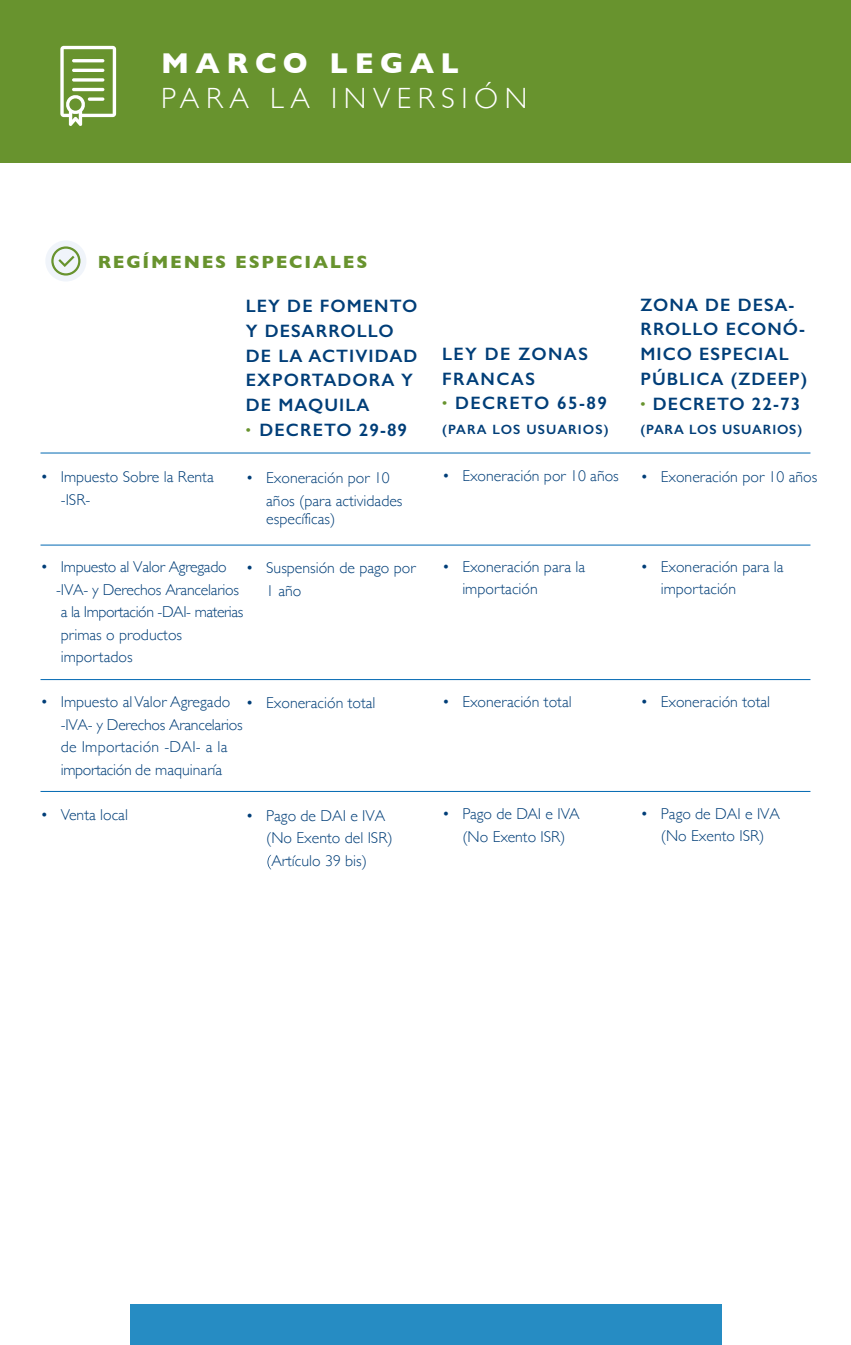
<style>
.page{position:relative;width:851px;height:1345px;background:#fff}
.page>*{position:absolute;margin:0;border:0;box-sizing:border-box;transform-origin:0 0}
.t1{font:300 29.25px "Gill Sans";letter-spacing:.225em;color:#fff}
.t2{font:700 29.25px "Gill Sans";letter-spacing:.225em;color:#fff}
.t3{font:600 18px/24.8px "Gill Sans";letter-spacing:.06em;color:#003e78}
.t4{font:600 18px/24.8px "Gill Sans";letter-spacing:.08em;color:#003e78}
.t5{font:700 18px "Gill Sans";letter-spacing:.1em;color:#68932e}
.t6{font:300 15.75px/22.5px "Gill Sans";color:#003e78}
.t7{font:300 15.75px "Gill Sans";letter-spacing:-.02em;color:#003e78}
.t8{font:600 13.5px "Gill Sans";letter-spacing:.06em;color:#003e78}
.s1{font-weight:700;color:#68932e}
</style>
<div class="page">
<div style="left:130px;top:1304px;width:591px;height:41px;background:#268cc3"></div>
<div style="left:0;top:0;width:850px;height:162px;background:#68932e"></div>
<svg style="left:60px;top:46px;width:56px;height:80px"></svg>
<hr style="left:72px;top:59px;width:32px;height:3px;background:#fff;border-radius:2px">
<hr style="left:72px;top:69px;width:32px;height:3px;background:#fff;border-radius:2px">
<svg style="left:72px;top:78px;width:32px;height:4px"></svg>
<hr style="left:72px;top:88px;width:32px;height:3px;background:#fff;border-radius:2px">
<svg style="left:88px;top:97px;width:16px;height:4px"></svg>
<div style="left:45px;top:240px;width:41px;height:41px;background:#f0f4fa;border-radius:50%"></div>
<svg style="left:51px;top:246px;width:31px;height:31px"></svg>
<svg style="left:267px;top:855px;width:4px;height:14px"></svg>
<hr style="left:40px;top:453px;width:770px;height:1px;background:#0068b2">
<hr style="left:40px;top:545px;width:770px;height:1px;background:#0068b2">
<hr style="left:40px;top:679px;width:770px;height:1px;background:#0068b2">
<hr style="left:40px;top:791px;width:770px;height:1px;background:#0068b2">
<h1 class="t2" style="left:161px;top:40px;width:299px">MARCO LEGAL</h1>
<h1 class="t1" style="left:161px;top:76px;width:368px">PARA LA INVERSIÓN</h1>
<p class="t5" style="left:98px;top:247px;width:271px">REGÍMENES ESPECIALES</p>
<p class="t3" style="left:246px;top:293px;width:173px">LEY DE FOMENTO<br>Y DESARROLLO<br>DE LA ACTIVIDAD<br>EXPORTADORA Y<br>DE MAQUILA<br><span class="s1">·</span> DECRETO 29-89</p>
<p class="t6" style="left:266px;top:466px;width:138px;text-indent:-20px">• Exoneración por 10 años (para actividades</p>
<p class="t6" style="left:266px;top:507px;width:71px">específicas)</p>
<p class="t6" style="left:266px;top:556px;width:151px;text-indent:-20px">• Suspensión de pago por<br>1 año</p>
<p class="t6" style="left:61px;top:465px;width:154px;text-indent:-20px">• Impuesto Sobre la Renta -ISR-</p>
<p class="t7" style="left:61px;top:554px;width:167px">Impuesto al Valor Agregado</p>
<p class="t6" style="left:40px;top:555px;width:9px">•</p>
<p class="t6" style="left:56px;top:577px;width:188px">-IVA- y Derechos Arancelarios a la Importación -DAI- materias primas o productos importados</p>
<p class="t6" style="left:61px;top:690px;width:183px;text-indent:-20px">• Impuesto al Valor Agregado -IVA- y Derechos Arancelarios de Importación -DAI- a la importación de maquinaría</p>
<p class="t6" style="left:41px;top:802px;width:89px">• Venta local</p>
<p class="t6" style="left:246px;top:691px;width:131px">• Exoneración total</p>
<p class="t6" style="left:246px;top:803px;width:141px">• Pago de DAI e IVA</p>
<p class="t6" style="left:266px;top:826px;width:128px">(No Exento del ISR)</p>
<p class="t6" style="left:271px;top:848px;width:97px">Artículo 39 bis)</p>
<p class="t4" style="left:442px;top:341px;width:166px">LEY DE ZONAS<br>FRANCAS<br><span class="s1">·</span> DECRETO 65-89</p>
<p class="t8" style="left:442px;top:421px;width:168px">(PARA LOS USUARIOS)</p>
<p class="t6" style="left:442px;top:464px;width:178px">• Exoneración por 10 años</p>
<p class="t3" style="left:640px;top:292px;width:168px">ZONA DE DESA-<br>RROLLO ECONÓ-<br>MICO ESPECIAL<br>PÚBLICA (ZDEEP) <span class="s1">·</span> DECRETO 22-73</p>
<p class="t8" style="left:640px;top:421px;width:163px">(PARA LOS USUARIOS)</p>
<p class="t6" style="left:640px;top:464px;width:178px">• Exoneración por 10 años</p>
<p class="t6" style="left:462px;top:554px;width:124px;text-indent:-20px">• Exoneración para la importación</p>
<p class="t6" style="left:660px;top:554px;width:124px;text-indent:-20px">• Exoneración para la importación</p>
<p class="t6" style="left:442px;top:689px;width:131px">• Exoneración total</p>
<p class="t6" style="left:640px;top:689px;width:131px">• Exoneración total</p>
<p class="t6" style="left:442px;top:802px;width:139px;text-align:center">• Pago de DAI e IVA (No Exento ISR)</p>
<p class="t6" style="left:640px;top:802px;width:141px;text-align:center">• Pago de DAI e IVA (No Exento ISR)</p>
</div>
